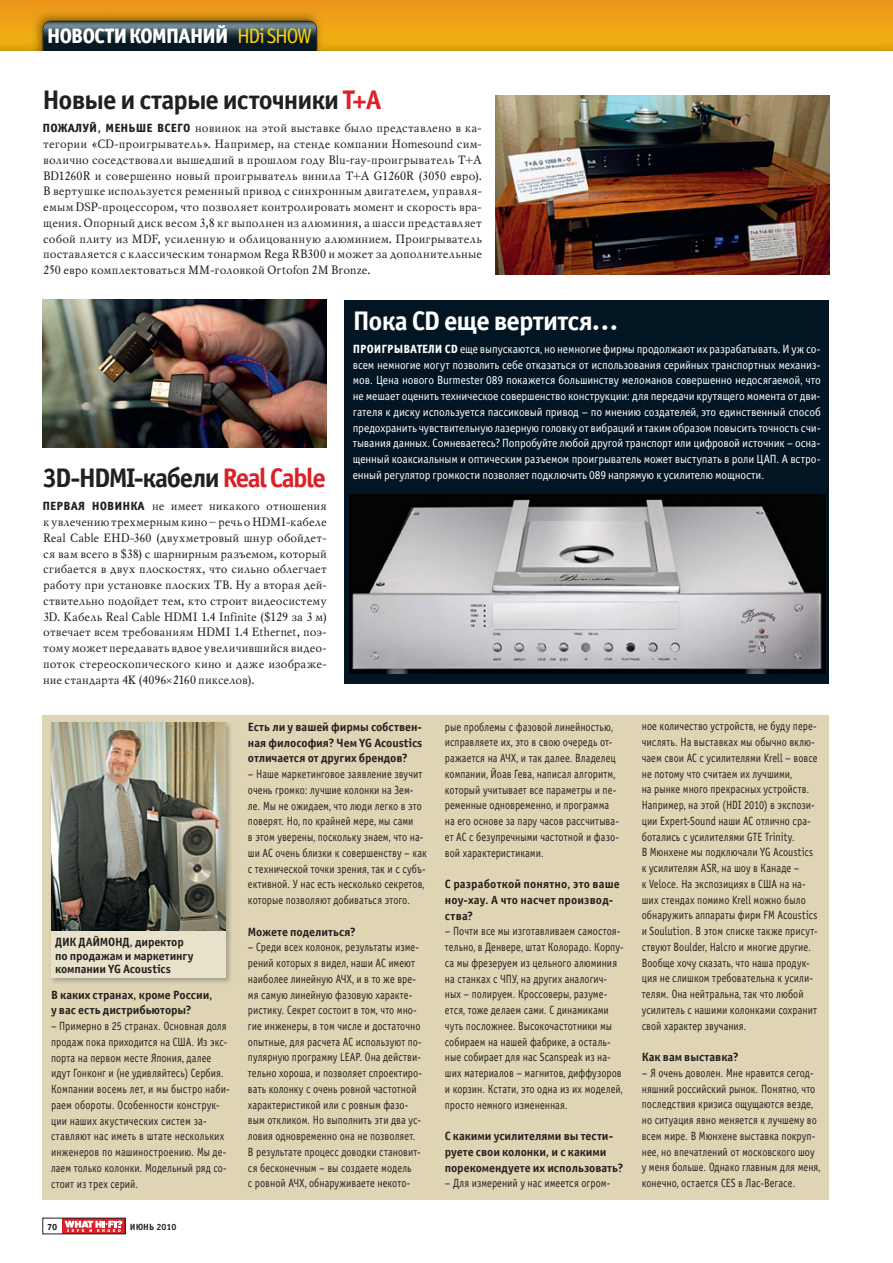
<style>
.page{position:relative;width:893px;height:1263px;background:#fff}
.page>*{position:absolute;margin:0;border:0;box-sizing:border-box;transform-origin:0 0}
.t1{font:700 27px "Officina Sans C";letter-spacing:-.04em;color:#231f20}
.t2{font:700 27px "Officina Sans C";letter-spacing:-.06em;color:#231f20}
.t3{font:700 27px "Officina Sans C";letter-spacing:-.03em;color:#fff}
.t4{font:21px "Officina Sans Extra Alex C";letter-spacing:-.06em;color:#fff}
.t5{font:21px "Officina Sans C";color:#fed304}
.t6{font:12px/15.8px "W Officina Sans Cond C";letter-spacing:.005em;color:#231f20}
.t7{font:12px/15.8px "Mysl C";color:#231f20;text-align:justify}
.t8{font:12px/15.8px "W Officina Sans C";letter-spacing:-.01em;color:#fff;text-align:justify;scale:.95 1}
.t9{font:700 12px/15.8px "W Officina Sans C";letter-spacing:-.005em;color:#231f20}
.t10{font:700 9px "Officina Sans C";color:#231f20}
.t11{font:9px "Officina Sans Extra Alex C";color:#231f20}
.s1{font-family:"Officina Sans C";color:#fed304}
.s2{color:#da2128}
.s3{font-family:"W Officina Sans Extra Alex C"}
.s4{font-family:"W Officina Sans C"}
</style>
<div class="page">
<svg style="left:0;top:0;width:893px;height:51px;background:#c68d1d"></svg>
<div style="left:62px;top:1218px;width:63px;height:16px;background:#da2128"></div>
<svg style="left:65px;top:1220px;width:58px;height:12px"></svg>
<div style="left:43px;top:715px;width:786px;height:484px;background:#dfd5b5"></div>
<img style="left:51px;top:722px;width:180px;height:207px">
<img style="left:51px;top:723px;width:175px;height:206px">
<img style="left:51px;top:940px;width:180px;height:43px">
<img style="left:51px;top:929px;width:180px;height:11px">
<div style="left:51px;top:931px;width:175px;height:47px;background:#e9e2cb"></div>
<img style="left:496px;top:95px;width:333px;height:179px">
<div style="left:344px;top:300px;width:485px;height:384px;background:#011622"></div>
<img style="left:43px;top:300px;width:283px;height:147px">
<img style="left:349px;top:495px;width:476px;height:179px">
<p class="t4" style="left:47px;top:28px;width:267px">НОВОСТИКОМПАНИЙ <span class="s1">H SHOW</span></p>
<p class="t5" style="left:248px;top:28px;width:18px">Di</p>
<p class="t1" style="left:43px;top:90px;width:340px">Новые и старые источники <span class="s2">T+A</span></p>
<p class="t7" style="left:43px;top:121px;width:440px"><span class="s3">ПОЖАЛУЙ, МЕНЬШЕ ВСЕГО</span> новинок на этой выставке было представлено в ка&shy;тегории «CD-проигрыватель». Например, на стенде компании Homesound сим&shy;волично соседствовали вышедший в прошлом году Blu-ray-проигрыватель T+A BD1260R и совершенно новый проигрыватель винила T+A G1260R (3050 евро).<br>В вертушке используется ременный привод с синхронным двигателем, управля&shy;емым DSP-процессором, что позволяет контролировать момент и скорость вра&shy;щения. Опорный диск весом 3,8 кг выполнен из алюминия, а шасси представляет собой плиту из MDF, усиленную и облицованную алюминием. Проигрыватель поставляется с классическим тонармом Rega RB300 и может за дополнительные 250 евро комплектоваться MM-головкой Ortofon 2M Bronze.</p>
<p class="t2" style="left:43px;top:468px;width:285px">3D-HDMI-кабели <span class="s2">Real Cable</span></p>
<p class="t7" style="left:43px;top:499px;width:285px"><span class="s3">ПЕРВАЯ НОВИНКА</span> не имеет никакого отношения к увлечению трехмерным кино – речь о HDMI-кабеле Real Cable EHD-360 (двухметровый шнур обойдет&shy;ся вам всего в $38) с шарнирным разъемом, который сгибается в двух плоскостях, что сильно облегчает работу при установке плоских ТВ. Ну а вторая дей&shy;ствительно подойдет тем, кто строит видеосистему 3D. Кабель Real Cable HDMI 1.4 Infinite ($129 за 3 м) отвечает всем требованиям HDMI 1.4 Ethernet, поэ&shy;тому может передавать вдвое увеличившийся видео&shy;поток стереоскопического кино и даже изображе&shy;ние стандарта 4K (4096<span class="s4">×</span>2160 пикселов).</p>
<p class="t3" style="left:353px;top:310px;width:267px">Пока CD еще вертится…</p>
<p class="t8" style="left:353px;top:342px;width:494px"><span class="s3">ПРОИГРЫВАТЕЛИ CD</span> еще выпускаются, но немногие фирмы продолжают их разрабатывать. И уж со&shy;всем немногие могут позволить себе отказаться от использования серийных транспортных механиз&shy;мов. Цена нового Burmester 089 покажется большинству меломанов совершенно недосягаемой, что не мешает оценить техническое совершенство конструкции: для передачи крутящего момента от дви&shy;гателя к диску используется пассиковый привод – по мнению создателей, это единственный способ предохранить чувствительную лазерную головку от вибраций и таким образом повысить точность счи&shy;тывания данных. Сомневаетесь? Попробуйте любой другой транспорт или цифровой источник – осна&shy;щенный коаксиальным и оптическим разъемом проигрыватель может выступать в роли ЦАП. А встро&shy;енный регулятор громкости позволяет подключить 089 напрямую к усилителю мощности.</p>
<p class="t9" style="left:55px;top:936px;width:140px;line-height:13.5px">ДИК ДАЙМОНД, директор по продажам и маркетингу компании YG Acoustics</p>
<p class="t9" style="left:51px;top:988px;width:163px">В каких странах, кроме России, у вас есть дистрибьюторы?</p>
<p class="t6" style="left:51px;top:1019px;width:180px">– Примерно в 25 странах. Основная доля продаж пока приходится на США. Из экс&shy;порта на первом месте Япония, далее идут Гонконг и (не удивляйтесь) Сербия.<br>Компании восемь лет, и мы быстро наби&shy;раем обороты. Особенности конструк&shy;ции наших акустических систем за&shy;ставляют нас иметь в штате нескольких инженеров по машиностроению. Мы де&shy;лаем только колонки. Модельный ряд со&shy;стоит из трех серий.</p>
<p class="t11" style="left:47px;top:1223px;width:12px">70</p>
<p class="t10" style="left:130px;top:1223px;width:48px">ИЮНЬ 2010</p>
<p class="t9" style="left:248px;top:720px;width:176px;text-align:justify">Есть ли у вашей фирмы собствен&shy;ная философия? Чем YG Acoustics отличается от других брендов?</p>
<p class="t6" style="left:248px;top:767px;width:180px">– Наше маркетинговое заявление звучит очень громко: лучшие колонки на Зем&shy;ле. Мы не ожидаем, что люди легко в это поверят. Но, по крайней мере, мы сами<br>в этом уверены, поскольку знаем, что на&shy;ши АС очень близки к совершенству – как с технической точки зрения, так и с субъ&shy;ективной. У нас есть несколько секретов, которые позволяют добиваться этого.</p>
<p class="t9" style="left:248px;top:924px;width:110px">Можете поделиться?</p>
<p class="t6" style="left:248px;top:940px;width:176px">– Среди всех колонок, результаты изме&shy;рений которых я видел, наши АС имеют наиболее линейную АЧХ, и в то же вре&shy;мя самую линейную фазовую характе&shy;ристику. Секрет состоит в том, что мно&shy;гие инженеры, в том числе и достаточно опытные, для расчета АС используют по&shy;пулярную программу LEAP. Она действи&shy;тельно хороша, и позволяет спроектиро&shy;вать колонку с очень ровной частотной характеристикой или с ровным фазо&shy;вым откликом. Но выполнить эти два ус&shy;ловия одновременно она не позволяет.<br>В результате процесс доводки становит&shy;ся бесконечным – вы создаете модель<br>с ровной АЧХ, обнаруживаете некото-</p>
<p class="t6" style="left:445px;top:720px;width:176px">рые проблемы с фазовой линейностью, исправляете их, это в свою очередь от&shy;ражается на АЧХ, и так далее. Владелец компании, Йоав Гева, написал алгоритм, который учитывает все параметры и пе&shy;ременные одновременно, и программа на его основе за пару часов рассчитыва&shy;ет АС с безупречными частотной и фазо&shy;вой характеристиками.</p>
<p class="t9" style="left:445px;top:877px;width:177px">С разработкой понятно, это ваше ноу-хау. А что насчет производ&shy;ства?</p>
<p class="t6" style="left:445px;top:924px;width:180px">– Почти все мы изготавливаем самостоя&shy;тельно, в Денвере, штат Колорадо. Корпу&shy;са мы фрезеруем из цельного алюминия на станках с ЧПУ, на других аналогич&shy;ных – полируем. Кроссоверы, разуме&shy;ется, тоже делаем сами. С динамиками чуть посложнее. Высокочастотники мы собираем на нашей фабрике, а осталь&shy;ные собирает для нас Scanspeak из на&shy;ших материалов – магнитов, диффузоров и корзин. Кстати, это одна из их моделей, просто немного измененная.</p>
<p class="t9" style="left:445px;top:1129px;width:180px">С какими усилителями вы тести&shy;руете свои колонки, и с какими порекомендуете их использовать?</p>
<p class="t6" style="left:445px;top:1176px;width:167px">– Для измерений у нас имеется огром-</p>
<p class="t6" style="left:642px;top:720px;width:177px">ное количество устройств, не буду пере&shy;числять. На выставках мы обычно вклю&shy;чаем свои АС с усилителями Krell – вовсе не потому что считаем их лучшими,<br>на рынке много прекрасных устройств.<br>Например, на этой (HDI 2010) в экспози&shy;ции Expert-Sound наши АС отлично сра&shy;ботались с усилителями GTE Trinity.<br>В Мюнхене мы подключали YG Acoustics к усилителям ASR, на шоу в Канаде –<br>к Veloce. На экспозициях в США на на&shy;ших стендах помимо Krell можно было обнаружить аппараты фирм FM Acoustics и Soulution. В этом списке также присут&shy;ствуют Boulder, Halcro и многие другие.<br>Вообще хочу сказать, что наша продук&shy;ция не слишком требовательна к усили&shy;телям. Она нейтральна, так что любой усилитель с нашими колонками сохранит свой характер звучания.</p>
<p class="t9" style="left:642px;top:1050px;width:98px">Как вам выставка?</p>
<p class="t6" style="left:642px;top:1066px;width:180px">– Я очень доволен. Мне нравится сегод&shy;няшний российский рынок. Понятно, что последствия кризиса ощущаются везде, но ситуация явно меняется к лучшему во всем мире. В Мюнхене выставка покруп&shy;нее, но впечатлений от московского шоу у меня больше. Однако главным для меня, конечно, остается CES в Лас-Вегасе.</p>
</div>
